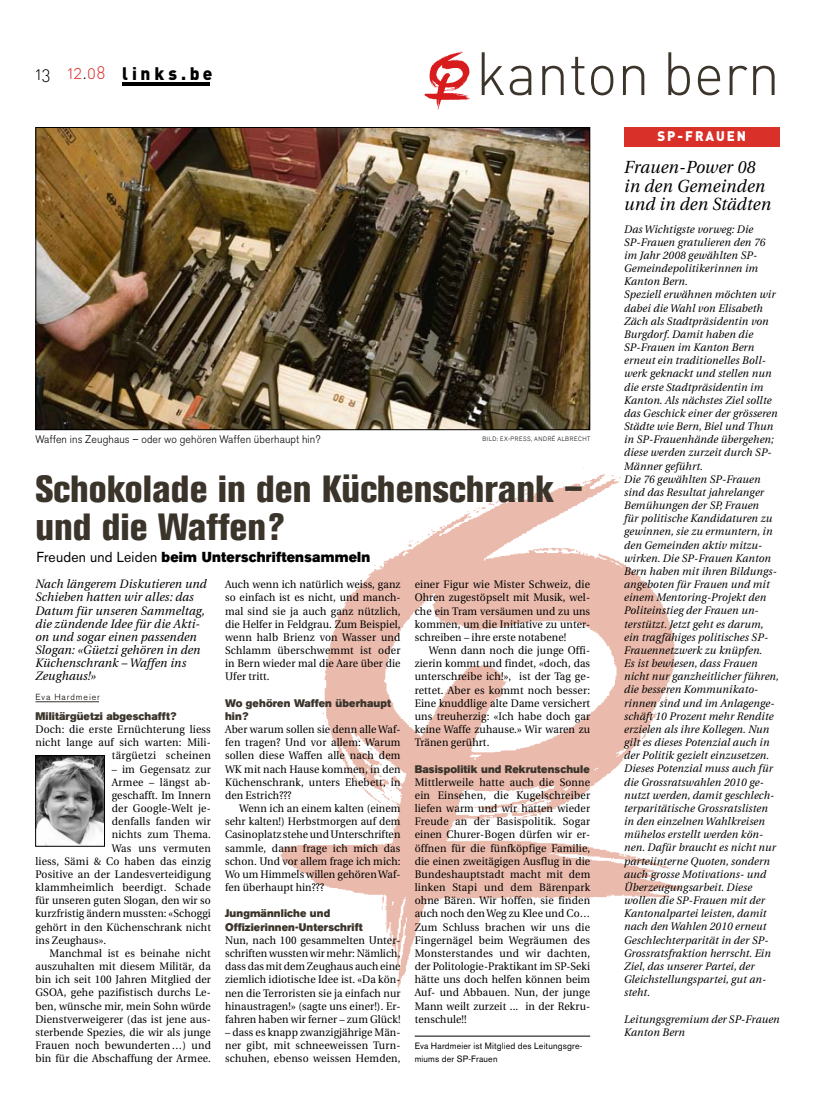
<style>
.page{position:relative;width:833px;height:1117px;background:#fff}
.page>*{position:absolute;margin:0;border:0;box-sizing:border-box;transform-origin:0 0}
.t1{font:300 60px "DIN";color:#3b342b;scale:.96 1}
.t2{font:800 condensed 37.5px/37.5px "Akzidenz Grotesk BE";color:#3b342b}
.t3{font:17.88px "DIN Light Alternate";color:#d9302a;scale:.96 1}
.t4{font:italic 17.5px/18.8px "Utopia";letter-spacing:.015em;color:#000;scale:.96 1}
.t5{font:14.38px "Akzidenz Grotesk BE Super";letter-spacing:.015em;color:#000;scale:.96 1}
.t6{font:900 13.75px "DIN";letter-spacing:.15em;color:#fff;scale:.96 1}
.t7{font:italic 12.25px/13.1px "Utopia";letter-spacing:.015em;color:#000;scale:.96 1}
.t8{font:11px/13.1px "Utopia";letter-spacing:.015em;color:#000;text-align:justify;scale:.95 1}
.t9{font:italic 11px/13.1px "Utopia";letter-spacing:.015em;color:#000;scale:.96 1}
.t10{font:11px/13.1px "Akzidenz Grotesk BE Super";letter-spacing:.01em;color:#3b342b;scale:.96 1}
.t11{font:300 11px "Akzidenz Grotesk BE";letter-spacing:.01em;color:#000;scale:.96 1}
.t12{font:9px/13.1px "Akzidenz Grotesk BE";letter-spacing:.02em;color:#000;scale:.96 1}
.t13{font:300 8.75px "Akzidenz Grotesk BE";letter-spacing:.1em;color:#000}
.t14{font:300 6.25px "Akzidenz Grotesk BE";letter-spacing:.085em;color:#000;scale:.92 1}
.s1{color:#000}
.s2{font-family:"Akzidenz Grotesk BE"}
</style>
<div class="page">
<img style="left:280px;top:467px;width:401px;height:521px">
<img style="left:424px;top:51px;width:46px;height:59px">
<hr style="left:123px;top:82px;width:87px;height:3px;background:#000">
<img style="left:37px;top:129px;width:551px;height:299px">
<div style="left:35px;top:127px;width:555px;height:303px;border:1px solid #000"></div>
<hr style="left:415px;top:1035px;width:175px;height:1px;background:#000">
<hr style="left:35px;top:701px;width:64px;height:1px;background:#3b342b">
<div style="left:624px;top:127px;width:156px;height:20px;background:#d93029"></div>
<img style="left:37px;top:757px;width:66px;height:87px">
<div style="left:35px;top:755px;width:70px;height:91px;border:1px solid #000"></div>
<h3 class="t3" style="left:35px;top:62px;width:74px"><span class="s1">13</span> 12<span class="s1">.</span>08</h3>
<h1 class="t1" style="left:476px;top:36px;width:318px">kanton bern</h1>
<p class="t6" style="left:657px;top:127px;width:94px">SP-FRAUEN</p>
<p class="t11" style="left:35px;top:433px;width:298px">Waffen ins Zeughaus – oder wo gehören Waffen überhaupt hin?</p>
<p class="t14" style="left:482px;top:435px;width:41px">Bild: Ex-Press</p>
<p class="t14" style="left:531px;top:435px;width:14px">, Andr</p>
<p class="t14" style="left:552px;top:435px;width:21px">é Albrecht</p>
<h2 class="t2" style="left:35px;top:470px;width:549px">Schokolade in den Küchenschrank – und die Waffen?</h2>
<h3 class="t5" style="left:36px;top:548px;width:349px"><span class="s2">Freuden und Leiden</span> beim Unterschriftensammeln</h3>
<p class="t7" style="left:35px;top:577px;width:180px">Nach längerem Diskutieren und<br>Schieben hatten wir alles: das<br>Datum für unseren Sammeltag, die zündende Idee für die Akti&shy;on und sogar einen passenden<br>Slogan: «Güetzi gehören in den<br>Küchenschrank – Waffen ins<br>Zeughaus!»</p>
<p class="t13" style="left:35px;top:691px;width:66px">Eva Hardmeier</p>
<p class="t10" style="left:35px;top:709px;width:148px">Militärgüetzi abgeschafft?</p>
<p class="t8" style="left:35px;top:722px;width:186px;text-align:right">Doch: die erste Ernüchterung liess nicht lange auf sich warten: Mili&shy;tärgüetzi scheinen</p>
<p class="t8" style="left:112px;top:762px;width:106px">– im Gegensatz zur</p>
<p class="t8" style="left:112px;top:775px;width:106px">Armee – längst ab-</p>
<p class="t8" style="left:112px;top:788px;width:106px">geschafft. Im Innern</p>
<p class="t8" style="left:112px;top:801px;width:106px">der Google-Welt je-</p>
<p class="t8" style="left:112px;top:815px;width:106px">denfalls fanden wir</p>
<p class="t8" style="left:112px;top:828px;width:106px">nichts zum Thema.</p>
<p class="t8" style="left:112px;top:841px;width:106px">Was uns vermuten</p>
<p class="t8" style="left:35px;top:854px;width:186px">liess, Sämi &amp; Co haben das einzig</p>
<p class="t8" style="left:35px;top:867px;width:186px">Positive an der Landesverteidigung</p>
<p class="t8" style="left:35px;top:880px;width:186px">klammheimlich beerdigt. Schade</p>
<p class="t8" style="left:35px;top:893px;width:186px">für unseren guten Slogan, den wir so</p>
<p class="t8" style="left:35px;top:907px;width:186px">kurzfristig ändern mussten: «Schoggi</p>
<p class="t8" style="left:35px;top:920px;width:186px">gehört in den Küchenschrank nicht</p>
<p class="t8" style="left:35px;top:933px;width:76px">ins Zeughaus».</p>
<p class="t8" style="left:50px;top:946px;width:171px">Manchmal ist es beinahe nicht</p>
<p class="t8" style="left:35px;top:959px;width:186px">auszuhalten mit diesem Militär, da</p>
<p class="t8" style="left:35px;top:972px;width:186px">bin ich seit 100 Jahren Mitglied der</p>
<p class="t8" style="left:35px;top:986px;width:186px">GSOA, gehe pazifistisch durchs Le-</p>
<p class="t8" style="left:35px;top:999px;width:186px">ben, wünsche mir, mein Sohn würde</p>
<p class="t8" style="left:35px;top:1012px;width:186px">Dienstverweigerer (das ist jene aus-</p>
<p class="t8" style="left:35px;top:1025px;width:186px">sterbende Spezies, die wir als junge</p>
<p class="t8" style="left:35px;top:1038px;width:186px">Frauen noch bewunderten …) und</p>
<p class="t8" style="left:35px;top:1051px;width:186px">bin für die Abschaffung der Armee.</p>
<p class="t8" style="left:225px;top:578px;width:186px">Auch wenn ich natürlich weiss, ganz so einfach ist es nicht, und manch&shy;mal sind sie ja auch ganz nützlich, die Helfer in Feldgrau. Zum Beispiel, wenn halb Brienz von Wasser und Schlamm überschwemmt ist oder in Bern wieder mal die Aare über die Ufer tritt.</p>
<p class="t10" style="left:225px;top:696px;width:174px">Wo gehören Waffen überhaupt hin?</p>
<p class="t8" style="left:225px;top:722px;width:186px">Aber warum sollen sie denn alle Waf&shy;fen tragen? Und vor allem: Warum sollen diese Waffen alle nach dem WK mit nach Hause kommen, in den Küchenschrank, unters Ehebett, in den Estrich???</p>
<p class="t8" style="left:225px;top:801px;width:186px;text-indent:14px">Wenn ich an einem kalten (einem sehr kalten!) Herbstmorgen auf dem Casinoplatz stehe und Unterschriften sammle, dann frage ich mich das schon. Und vor allem frage ich mich:<br>Wo um Himmels willen gehören Waf&shy;fen überhaupt hin???</p>
<p class="t10" style="left:225px;top:906px;width:145px">Jungmännliche und<br>Offizierinnen-Unterschrift</p>
<p class="t8" style="left:225px;top:933px;width:186px">Nun, nach 100 gesammelten Unter&shy;schriften wussten wir mehr: Nämlich, dass das mit dem Zeughaus auch eine ziemlich idiotische Idee ist. «Da kön&shy;nen die Terroristen sie ja einfach nur hinaustragen!» (sagte uns einer!). Er&shy;fahren haben wir ferner – zum Glück!</p>
<p class="t8" style="left:225px;top:1025px;width:186px">– dass es knapp zwanzigjährige Män&shy;ner gibt, mit schneeweissen Turn&shy;schuhen, ebenso weissen Hemden,</p>
<p class="t8" style="left:415px;top:578px;width:186px">einer Figur wie Mister Schweiz, die Ohren zugestöpselt mit Musik, wel&shy;che ein Tram versäumen und zu uns kommen, um die Initiative zu unter&shy;schreiben – ihre erste notabene!</p>
<p class="t8" style="left:415px;top:643px;width:186px;text-align:left;text-indent:14px">Wenn dann noch die junge Offi&shy;zierin kommt und findet, «doch, das unterschreibe ich!», ist der Tag ge&shy;rettet. Aber es kommt noch besser:<br>Eine knuddlige alte Dame versichert uns treuherzig: «Ich habe doch gar keine Waffe zuhause.» Wir waren zu<br>Tränen gerührt.</p>
<p class="t10" style="left:415px;top:762px;width:184px">Basispolitik und Rekrutenschule</p>
<p class="t8" style="left:415px;top:775px;width:186px">Mittlerweile hatte auch die Sonne ein Einsehen, die Kugelschreiber liefen warm und wir hatten wieder Freude an der Basispolitik. Sogar einen Churer-Bogen dürfen wir er&shy;öffnen für die fünfköpfige Familie, die einen zweitägigen Ausflug in die Bundeshauptstadt macht mit dem linken Stapi und dem Bärenpark ohne Bären. Wir hoffen, sie finden auch noch den Weg zu Klee und Co… Zum Schluss brachen wir uns die Fingernägel beim Wegräumen des Monsterstandes und wir dachten, der Politologie-Praktikant im SP-Seki hätte uns doch helfen können beim Auf- und Abbauen. Nun, der junge Mann weilt zurzeit ... in der Rekru&shy;tenschule!!</p>
<p class="t12" style="left:415px;top:1039px;width:176px">Eva Hardmeier ist Mitglied des Leitungsgre&shy;miums der SP-Frauen</p>
<h3 class="t4" style="left:624px;top:158px;width:155px">Frauen-Power 08 in den Gemeinden und in den Städten</h3>
<p class="t9" style="left:624px;top:222px;width:163px">Das Wichtigste vorweg: Die<br>SP-Frauen gratulieren den 76 im Jahr 2008 gewählten SP-<br>Gemeindepolitikerinnen im<br>Kanton Bern.<br>Speziell erwähnen möchten wir dabei die Wahl von Elisabeth<br>Zäch als Stadtpräsidentin von<br>Burgdorf. Damit haben die<br>SP-Frauen im Kanton Bern erneut ein traditionelles Boll&shy;werk geknackt und stellen nun die erste Stadtpräsidentin im<br>Kanton. Als nächstes Ziel sollte das Geschick einer der grösseren<br>Städte wie Bern, Biel und Thun in SP-Frauenhände übergehen; diese werden zurzeit durch SP-<br>Männer geführt.<br>Die 76 gewählten SP-Frauen sind das Resultat jahrelanger<br>Bemühungen der SP, Frauen<br>für politische Kandidaturen zu gewinnen, sie zu ermuntern, in den Gemeinden aktiv mitzu&shy;wirken. Die SP-Frauen Kanton<br>Bern haben mit ihren Bildungs&shy;angeboten für Frauen und mit einem Mentoring-Projekt den<br>Politeinstieg der Frauen un&shy;terstützt. Jetzt geht es darum, ein tragfähiges politisches SP-<br>Frauennetzwerk zu knüpfen.<br>Es ist bewiesen, dass Frauen nicht nur ganzheitlicher führen, die besseren Kommunikato&shy;rinnen sind und im Anlagenge&shy;schäft 10 Prozent mehr Rendite erzielen als ihre Kollegen. Nun gilt es dieses Potenzial auch in der Politik gezielt einzusetzen.<br>Dieses Potenzial muss auch für die Grossratswahlen 2010 ge&shy;nutzt werden, damit geschlech&shy;terparitätische Grossratslisten in den einzelnen Wahlkreisen mühelos erstellt werden kön&shy;nen. Dafür braucht es nicht nur parteiinterne Quoten, sondern auch grosse Motivations- und<br>Überzeugungsarbeit. Diese wollen die SP-Frauen mit der<br>Kantonalpartei leisten, damit nach den Wahlen 2010 erneut<br>Geschlechterparität in der SP-<br>Grossratsfraktion herrscht. Ein<br>Ziel, das unserer Partei, der<br>Gleichstellungspartei, gut an&shy;steht.</p>
<p class="t9" style="left:624px;top:1012px;width:164px">Leitungsgremium der SP-Frauen<br>Kanton Bern</p>
</div>
